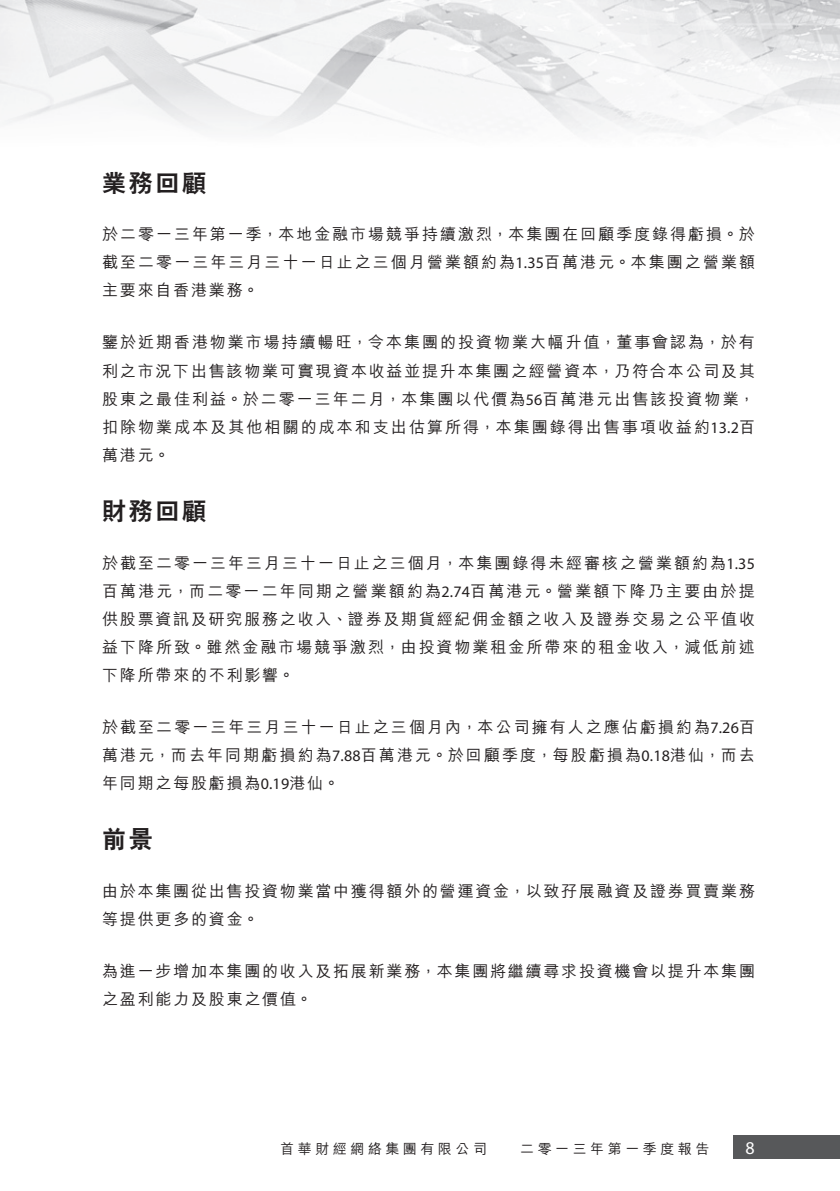
<style>
.page{position:relative;width:840px;height:1191px;background:#fff}
.page>*{position:absolute;margin:0;border:0;box-sizing:border-box;transform-origin:0 0}
._03_H1{font:800 24px "C Hei 2 HK";letter-spacing:.11em;color:#231f20}
.t1{font:18px "Myriad Pro";color:#fff}
._11_P0{font:500 16px/28px "M Hei HK";letter-spacing:.12em;color:#231f20;text-align:justify}
.t2{font:500 14px "M Hei HK";letter-spacing:.25em;color:#231f20}
.s1{font-family:"Myriad Pro";font-weight:400}
</style>
<div class="page">
<div style="left:733px;top:1135px;width:106px;height:24px;background:#57585a"></div>
<img style="left:0;top:0;width:839px;height:135px">
<p class="_03_H1" style="left:102px;top:167px;width:105px">業務回顧</p>
<p class="_11_P0" style="left:102px;top:219px;width:654px">於二零一三年第一季，本地金融市場競爭持續激烈，本集團在回顧季度錄得虧損。於截至二零一三年三月三十一日止之三個月營業額約為<span class="s1">1.35</span>百萬港元。本集團之營業額主要來自香港業務。</p>
<p class="_11_P0" style="left:102px;top:327px;width:654px">鑒於近期香港物業市場持續暢旺，令本集團的投資物業大幅升值，董事會認為，於有利之市況下出售該物業可實現資本收益並提升本集團之經營資本，乃符合本公司及其股東之最佳利益。於二零一三年二月，本集團以代價為<span class="s1">56</span>百萬港元出售該投資物業，扣除物業成本及其他相關的成本和支出估算所得，本集團錄得出售事項收益約<span class="s1">13.2</span>百萬港元。</p>
<p class="_03_H1" style="left:102px;top:495px;width:105px">財務回顧</p>
<p class="_11_P0" style="left:102px;top:547px;width:654px">於截至二零一三年三月三十一日止之三個月，本集團錄得未經審核之營業額約為<span class="s1">1.35</span>百萬港元，而二零一二年同期之營業額約為<span class="s1">2.74</span>百萬港元。營業額下降乃主要由於提供股票資訊及研究服務之收入、證券及期貨經紀佣金額之收入及證券交易之公平值收益下降所致。雖然金融市場競爭激烈，由投資物業租金所帶來的租金收入，減低前述下降所帶來的不利影響。</p>
<p class="_11_P0" style="left:102px;top:711px;width:654px">於截至二零一三年三月三十一日止之三個月內，本公司擁有人之應佔虧損約為<span class="s1">7.26</span>百萬港元，而去年同期虧損約為<span class="s1">7.88</span>百萬港元。於回顧季度，每股虧損為<span class="s1">0.18</span>港仙，而去年同期之每股虧損為<span class="s1">0.19</span>港仙。</p>
<p class="_03_H1" style="left:102px;top:823px;width:52px">前景</p>
<p class="_11_P0" style="left:102px;top:875px;width:654px">由於本集團從出售投資物業當中獲得額外的營運資金，以致孖展融資及證券買賣業務等提供更多的資金。</p>
<p class="_11_P0" style="left:102px;top:955px;width:654px">為進一步增加本集團的收入及拓展新業務，本集團將繼續尋求投資機會以提升本集團之盈利能力及股東之價值。</p>
<p class="t2" style="left:280px;top:1139px;width:208px">首華財經網絡集團有限公司</p>
<p class="t2" style="left:520px;top:1139px;width:190px">二零一三年第一季度報告</p>
<p class="t1" style="left:745px;top:1136px;width:11px">8</p>
</div>
